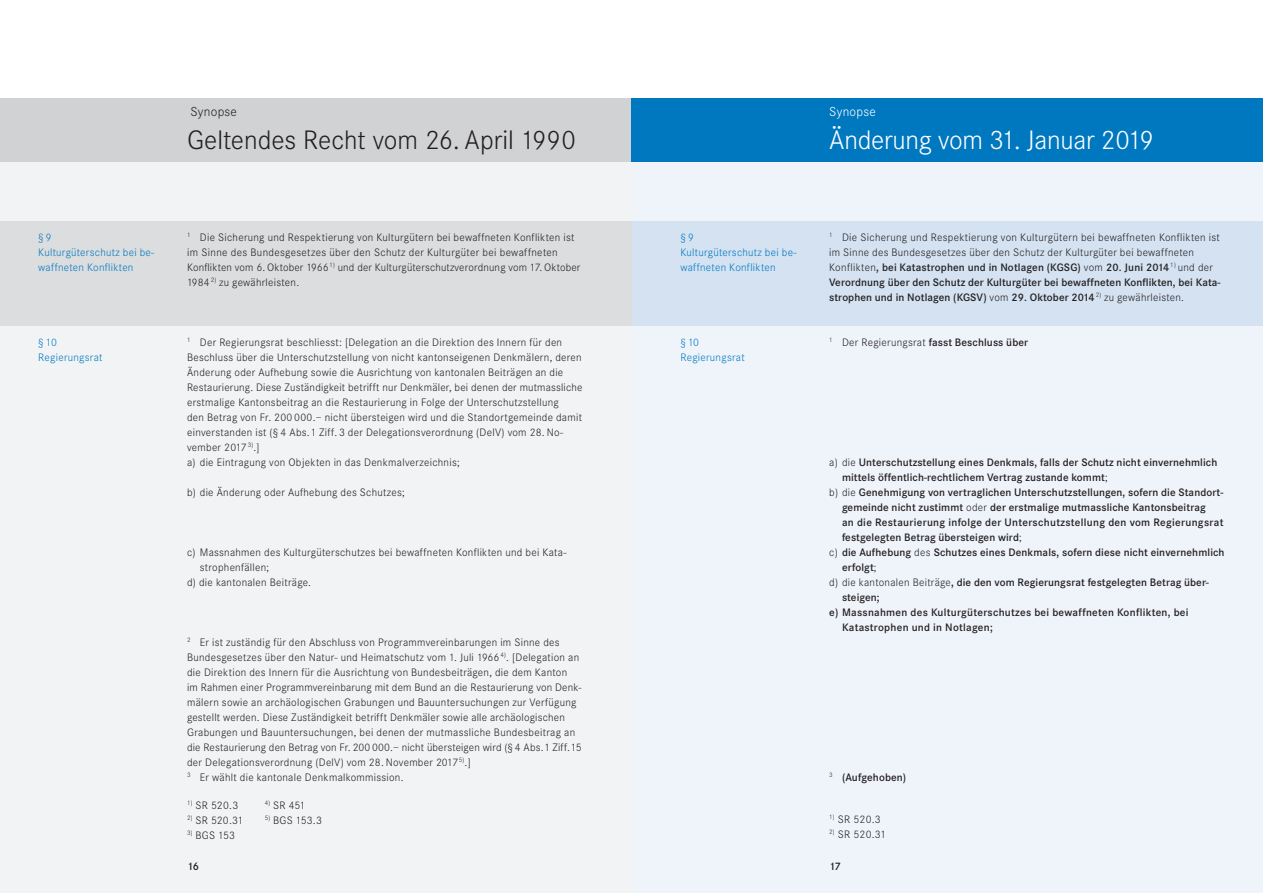
<style>
.page{position:relative;width:1263px;height:893px;background:#fff}
.page>*{position:absolute;margin:0;border:0;box-sizing:border-box;transform-origin:0 0}
.t1{font:300 27.75px "Corporate S";color:#231f20}
.t2{font:300 27.75px "Corporate S";letter-spacing:-.01em;color:#fff}
.t3{font:300 13.5px "Corporate S";letter-spacing:.02em;color:#231f20}
.t4{font:300 13.5px "Corporate S";letter-spacing:.02em;color:#fff}
.t5{font:300 11.25px/15px "Corporate S";letter-spacing:.025em;color:#231f20}
.t6{font:600 11.25px "Corporate S";letter-spacing:.01em;color:#231f20}
.t7{font:300 11.25px/15px "Corporate S";letter-spacing:.025em;color:#0078c0}
.t8{font:600 11.25px "Corporate S";letter-spacing:.03em;color:#231f20}
.s1{font-weight:600}
.s2{font-weight:300}
</style>
<div class="page">
<div style="left:631px;top:162px;width:632px;height:731px;background:#eff4fa"></div>
<div style="left:0;top:162px;width:632px;height:731px;background:#f2f3f4"></div>
<div style="left:0;top:98px;width:631px;height:64px;background:#d1d2d4"></div>
<div style="left:631px;top:98px;width:632px;height:64px;background:#0078c0"></div>
<div style="left:631px;top:221px;width:632px;height:105px;background:#d4e2f2"></div>
<div style="left:0;top:221px;width:631px;height:105px;background:#dcdddf"></div>
<p class="t7" style="left:38px;top:230px;width:118px">§9<br>Kulturgüterschutz bei be&shy;waffneten Konflikten</p>
<p class="t7" style="left:38px;top:335px;width:66px">§ 10<br>Regierungsrat</p>
<p class="t3" style="left:190px;top:105px;width:48px">Synopse</p>
<h1 class="t1" style="left:187px;top:125px;width:390px">Geltendes Recht vom 26. April 1990</h1>
<p class="t5" style="left:187px;top:230px;width:395px"><sup>1</sup> Die Sicherung und Respektierung von Kulturgütern bei bewaffneten Konflikten ist im Sinne des Bundesgesetzes über den Schutz der Kulturgüter bei bewaffneten Konflikten vom 6.Oktober 1966<sup>1)</sup> und der Kulturgüterschutzverordnung vom 17.Oktober 1984<sup>2)</sup> zu gewährleisten.</p>
<p class="t5" style="left:187px;top:335px;width:397px"><sup>1</sup> Der Regierungsrat beschliesst: [Delegation an die Direktion des Innern für den Beschluss über die Unterschutzstellung von nicht kantonseigenen Denkmälern, deren Änderung oder Aufhebung sowie die Ausrichtung von kantonalen Beiträgen an die Restaurierung. Diese Zuständigkeit betrifft nur Denkmäler, bei denen der mutmassliche erstmalige Kantonsbeitrag an die Restaurierung in Folge der Unterschutzstellung<br>den Betrag von Fr. 200 000.– nicht übersteigen wird und die Standortgemeinde damit einverstanden ist (§ 4 Abs.1 Ziff. 3 der Delegationsverordnung (DelV) vom 28. No&shy;vember 2017 <sup>3)</sup>.]<br>a) die Eintragung von Objekten in das Denkmalverzeichnis;</p>
<p class="t5" style="left:187px;top:485px;width:219px">b) die Änderung oder Aufhebung des Schutzes;</p>
<p class="t5" style="left:187px;top:545px;width:381px">c) Massnahmen des Kulturgüterschutzes bei bewaffneten Konflikten und bei Kata-</p>
<p class="t5" style="left:200px;top:560px;width:71px">strophenfällen;</p>
<p class="t5" style="left:187px;top:575px;width:126px">d) die kantonalen Beiträge.</p>
<p class="t5" style="left:187px;top:635px;width:396px"><sup>2</sup> Er ist zuständig für den Abschluss von Programmvereinbarungen im Sinne des Bundesgesetzes über den Natur- und Heimatschutz vom 1. Juli 1966<sup>4)</sup>. [Delegation an die Direktion des Innern für die Ausrichtung von Bundesbeiträgen, die dem Kanton<br>im Rahmen einer Programmvereinbarung mit dem Bund an die Restaurierung von Denk&shy;mälern sowie an archäologischen Grabungen und Bauuntersuchungen zur Verfügung gestellt werden. Diese Zuständigkeit betrifft Denkmäler sowie alle archäologischen Grabungen und Bauuntersuchungen, bei denen der mutmassliche Bundesbeitrag an die Restaurierung den Betrag von Fr. 200 000.– nicht übersteigen wird (§ 4 Abs.1 Ziff.15 der Delegationsverordnung (DelV) vom 28. November 2017<sup>5)</sup>.]<br><sup>3</sup> Er wählt die kantonale Denkmalkommission.</p>
<p class="t7" style="left:680px;top:230px;width:118px">§9<br>Kulturgüterschutz bei be&shy;waffneten Konflikten</p>
<p class="t7" style="left:680px;top:335px;width:66px">§ 10<br>Regierungsrat</p>
<p class="t4" style="left:829px;top:105px;width:48px">Synopse</p>
<h1 class="t2" style="left:829px;top:125px;width:326px">Änderung vom 31. Januar 2019</h1>
<p class="t5" style="left:829px;top:230px;width:393px"><sup>1</sup> Die Sicherung und Respektierung von Kulturgütern bei bewaffneten Konflikten ist im Sinne des Bundesgesetzes über den Schutz der Kulturgüter bei bewaffneten Konflikten<span class="s1">, bei Katastrophen und in Notlagen (KGSG)</span> vom <span class="s1">20. Juni 2014</span><sup>1)</sup> und der <span class="s1">Verordnung über den Schutz der Kulturgüter bei bewaffneten Konflikten, bei Kata&shy;strophen und in Notlagen (KGSV)</span> vom <span class="s1">29. Oktober 2014</span><sup>2)</sup> zu gewährleisten.</p>
<p class="t6" style="left:829px;top:336px;width:200px"><sup>1</sup> <span class="s2">Der Regierungsrat</span> fasst Beschluss über</p>
<p class="t6" style="left:829px;top:456px;width:390px"><span class="s2">a) die</span> Unterschutzstellung eines Denkmals, falls der Schutz nicht einvernehmlich</p>
<p class="t6" style="left:842px;top:471px;width:267px">mittels öffentlich-rechtlichem Vertrag zustande kommt<span class="s2">;</span></p>
<p class="t6" style="left:829px;top:486px;width:396px"><span class="s2">b) die</span> Genehmigung von vertraglichen Unterschutzstellungen, sofern die Standort-</p>
<p class="t6" style="left:842px;top:501px;width:365px">gemeinde nicht zustimmt <span class="s2">oder</span> der erstmalige mutmassliche Kantonsbeitrag</p>
<p class="t8" style="left:842px;top:516px;width:383px">an die Restaurierung infolge der Unterschutzstellung den vom Regierungsrat</p>
<p class="t6" style="left:842px;top:531px;width:181px">festgelegten Betrag übersteigen wird<span class="s2">;</span></p>
<p class="t6" style="left:829px;top:545px;width:397px"><span class="s2">c)</span> die Aufhebung <span class="s2">des</span> Schutzes eines Denkmals, sofern diese nicht einvernehmlich</p>
<p class="t6" style="left:842px;top:560px;width:36px">erfolgt<span class="s2">;</span></p>
<p class="t6" style="left:829px;top:575px;width:381px"><span class="s2">d) die kantonalen Beiträge</span>, die den vom Regierungsrat festgelegten Betrag über-</p>
<p class="t6" style="left:842px;top:590px;width:39px">steigen;</p>
<p class="t6" style="left:829px;top:605px;width:361px">e) Massnahmen des Kulturgüterschutzes bei bewaffneten Konflikten, bei</p>
<p class="t6" style="left:842px;top:620px;width:152px">Katastrophen und in Notlagen;</p>
<p class="t6" style="left:829px;top:771px;width:78px"><sup>3</sup> (Aufgehoben)</p>
<p class="t5" style="left:187px;top:798px;width:53px"><sup>1)</sup> SR 520.3</p>
<p class="t5" style="left:187px;top:813px;width:58px"><sup>2)</sup> SR 520.31</p>
<p class="t5" style="left:187px;top:828px;width:49px"><sup>3)</sup> BGS 153</p>
<p class="t5" style="left:265px;top:798px;width:43px"><sup>4)</sup> SR 451</p>
<p class="t5" style="left:265px;top:813px;width:59px"><sup>5)</sup> BGS 153.3</p>
<p class="t5" style="left:829px;top:812px;width:53px"><sup>1)</sup> SR 520.3</p>
<p class="t5" style="left:829px;top:827px;width:59px"><sup>2)</sup> SR 520.31</p>
<p class="t6" style="left:187px;top:860px;width:13px">16</p>
<p class="t6" style="left:829px;top:860px;width:13px">17</p>
</div>
